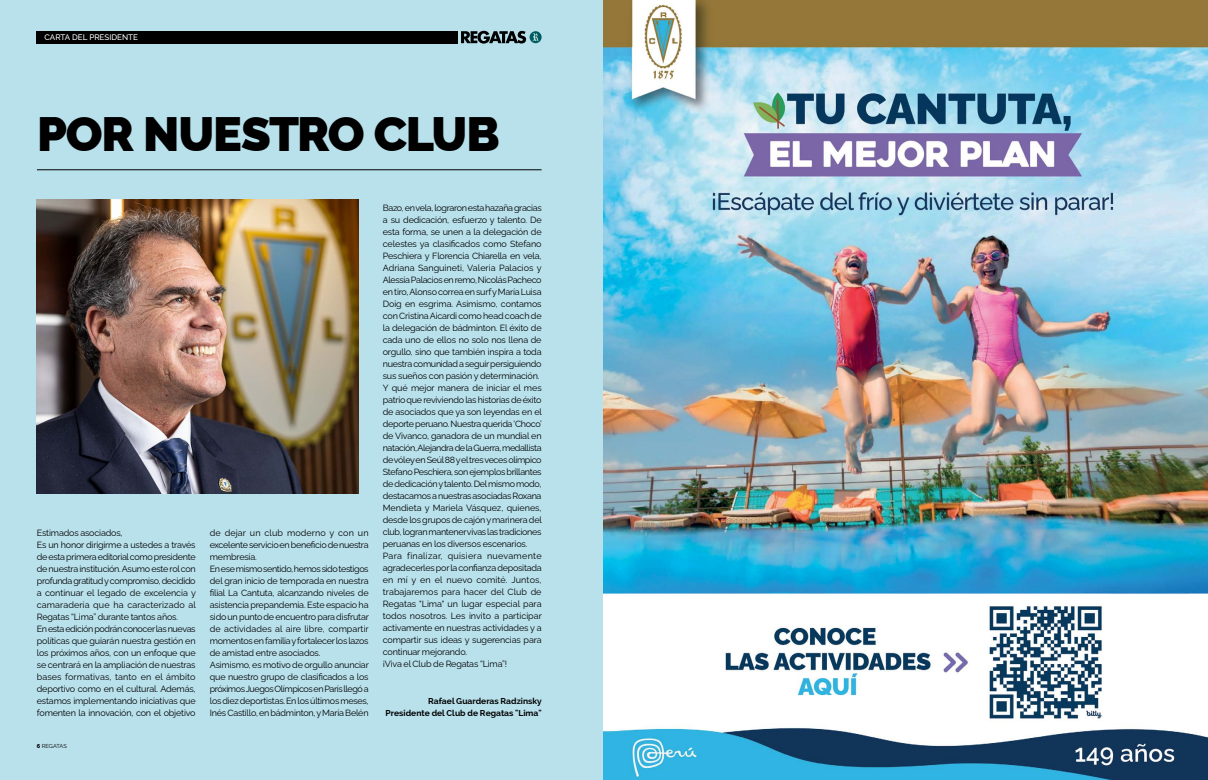
<style>
.page{position:relative;width:1208px;height:780px;background:#fff}
.page>*{position:absolute;margin:0;border:0;box-sizing:border-box;transform-origin:0 0}
.t1{font:100 48.2px "Raleway";letter-spacing:-.03em;color:#000}
.t2{font:100 9px/12px "Raleway";letter-spacing:-.02em;color:#000}
.t3{font:700 8.5px/12px "Raleway";color:#000;text-align:right}
.t4{font:100 8px "Raleway";color:#fff}
.t5{font:100 5.8px "Raleway";letter-spacing:-.01em;color:#000}
.s1{font-weight:800}
</style>
<div class="page">
<div style="left:0;top:0;width:604px;height:780px;background:#b9e1ec"></div>
<hr style="left:37px;top:169px;width:504px;height:1px;background:#000">
<img style="left:37px;top:199px;width:322px;height:294px">
<div style="left:37px;top:31px;width:421px;height:12px;background:#000"></div>
<svg style="left:461px;top:31px;width:65px;height:13px"></svg>
<svg style="left:529px;top:31px;width:12px;height:12px"></svg>
<svg style="left:532px;top:33px;width:6px;height:8px"></svg>
<img style="left:604px;top:0;width:604px;height:780px">
<p class="t4" style="left:45px;top:31px;width:95px">CARTA DEL PRESIDENTE</p>
<h1 class="t1" style="left:37px;top:96px;width:464px">POR NUESTRO CLUB</h1>
<p class="t2" style="left:37px;top:525px;width:161px">Estimados asociados,<br>Es un honor dirigirme a ustedes a través de esta primera editorial como presidente de nuestra institución. Asumo este rol con profunda gratitud y compromiso, decidido a continuar el legado de excelencia y camaradería que ha caracterizado al Regatas “Lima” durante tantos años.<br>En esta edición podrán conocer las nuevas políticas que guiarán nuestra gestión en los próximos años, con un enfoque que se centrará en la ampliación de nuestras bases formativas, tanto en el ámbito deportivo como en el cultural. Además, estamos implementando iniciativas que fomenten la innovación, con el objetivo</p>
<p class="t5" style="left:37px;top:741px;width:32px"><span class="s1">6</span> REGATAS</p>
<p class="t2" style="left:210px;top:525px;width:161px">de dejar un club moderno y con un excelente servicio en beneficio de nuestra membresía.<br>En ese mismo sentido, hemos sido testigos del gran inicio de temporada en nuestra filial La Cantuta, alcanzando niveles de asistencia prepandemia. Este espacio ha sido un punto de encuentro para disfrutar de actividades al aire libre, compartir momentos en familia y fortalecer los lazos de amistad entre asociados.<br>Asimismo, es motivo de orgullo anunciar que nuestro grupo de clasificados a los próximos Juegos Olímpicos en París llegó a los diez deportistas. En los últimos meses, Inés Castillo, en bádminton, y María Belén</p>
<p class="t2" style="left:383px;top:201px;width:161px">Bazo, en vela, lograron esta hazaña gracias a su dedicación, esfuerzo y talento. De esta forma, se unen a la delegación de celestes ya clasificados como Stefano Peschiera y Florencia Chiarella en vela, Adriana Sanguineti, Valeria Palacios y Alessia Palacios en remo, Nicolás Pacheco en tiro, Alonso correa en surf y María Luisa Doig en esgrima. Asimismo, contamos con Cristina Aicardi como head coach de la delegación de bádminton. El éxito de cada uno de ellos no solo nos llena de orgullo, sino que también inspira a toda nuestra comunidad a seguir persiguiendo sus sueños con pasión y determinación.<br>Y qué mejor manera de iniciar el mes patrio que reviviendo las historias de éxito de asociados que ya son leyendas en el deporte peruano. Nuestra querida ‘Choco’ de Vivanco, ganadora de un mundial en natación, Alejandra de la Guerra, medallista de vóley en Seúl 88 y el tres veces olímpico Stefano Peschiera, son ejemplos brillantes de dedicación y talento. Del mismo modo, destacamos a nuestras asociadas Roxana Mendieta y Mariela Vásquez, quienes, desde los grupos de cajón y marinera del club, logran mantener vivas las tradiciones peruanas en los diversos escenarios.<br>Para finalizar, quisiera nuevamente agradecerles por la confianza depositada en mí y en el nuevo comité. Juntos, trabajaremos para hacer del Club de Regatas "Lima" un lugar especial para todos nosotros. Les invito a participar activamente en nuestras actividades y a compartir sus ideas y sugerencias para continuar mejorando.<br>¡Viva el Club de Regatas “Lima”!</p>
<p class="t3" style="left:385px;top:694px;width:158px">Rafael Guarderas Radzinsky<br>Presidente del Club de Regatas "Lima"</p>
</div>
